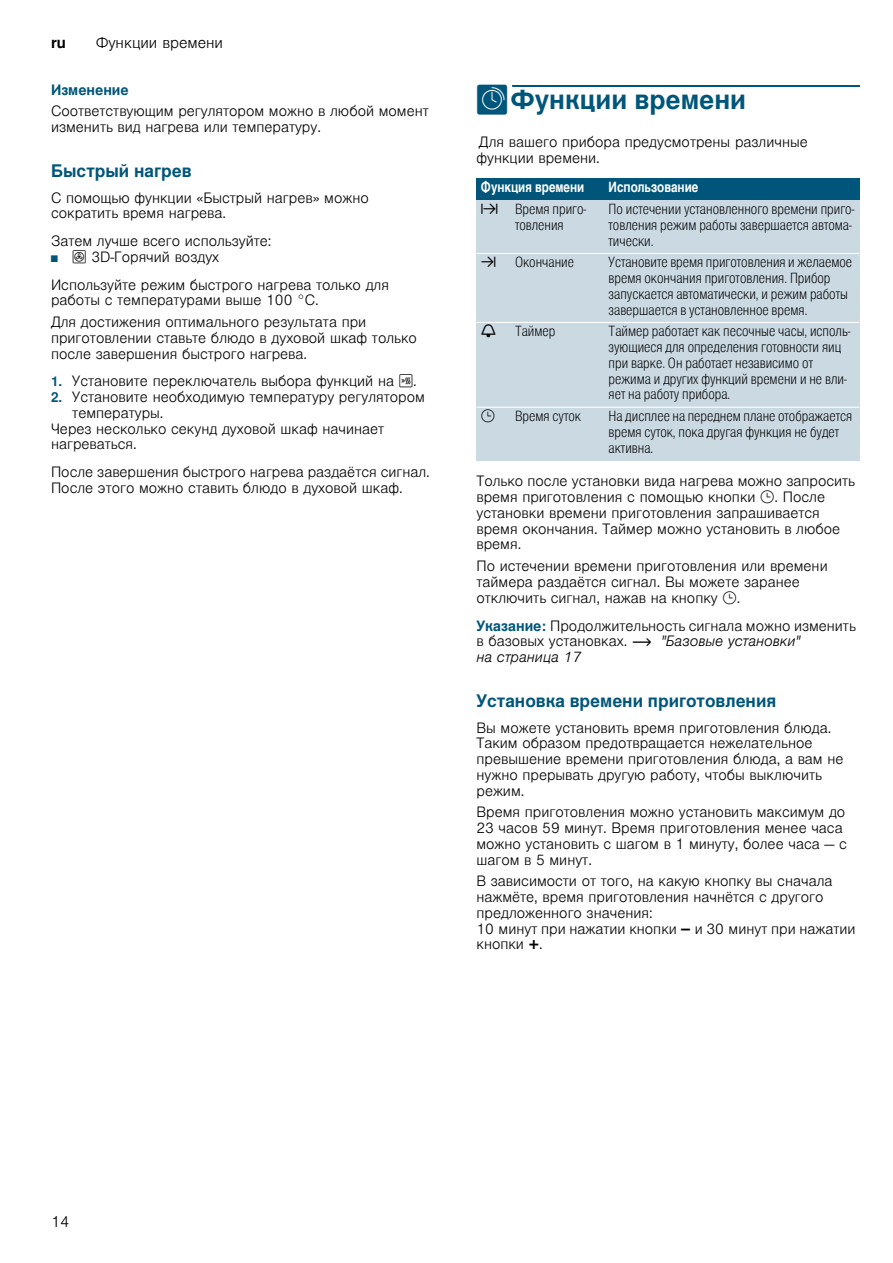
<style>
.page{position:relative;width:893px;height:1263px;background:#fff}
.page>*{position:absolute;margin:0;border:0;box-sizing:border-box;transform-origin:0 0}
.t1{font:700 26.25px "Nimbus San L";color:#00567a}
.t2{font:700 17.25px "Nimbus San L";color:#00567a}
.t3{font:300 15px "Nimbus San L";color:#000}
.t4{font:700 15px "Nimbus San L";color:#000}
.t5{font:300 14.25px/15.8px "Nimbus San L";color:#000}
.t6{font:14.25px/15.8px "Nimbus San L Lig Con";color:#000}
.t7{font:14.25px "Nimbus San L Bol Con";color:#fff}
.t8{font:700 14.25px "Nimbus San L";color:#00567a}
.t9{font:14.25px "BSH Symb PH1";color:#000}
.t10{font:14.25px "BSH Symb All";color:#000}
.t11{font:14.25px "BSH Symb PH3";color:#000}
.s1{font-size:9px;color:#00567a}
.s2{font-family:"BSH Symb PH2";font-weight:400}
.s3{font-weight:700;font-size:13.5px;color:#00567a}
.s4{font-family:"BSH Symb PG2";font-weight:400;font-size:27px}
.s5{font-family:"BSH Symb PH1"}
.s6{font-family:"BSH Symb PH3";font-weight:400}
.s7{font-weight:700;color:#00567a}
.s8{font-family:"BSH Symb PH1";font-weight:400}
.s9{font-style:italic}
.s10{font-family:"BSH Symb Gaggenau";font-weight:400}
</style>
<div class="page">
<div style="left:512px;top:85px;width:347px;height:2px;border:1px solid #00567a"></div>
<div style="left:476px;top:178px;width:128px;height:22px;background:#00567a"></div>
<div style="left:604px;top:178px;width:255px;height:22px;background:#00567a"></div>
<div style="left:476px;top:200px;width:34px;height:53px;background:#cbd9e3"></div>
<div style="left:510px;top:200px;width:94px;height:53px;background:#cbd9e3"></div>
<div style="left:604px;top:200px;width:255px;height:53px;background:#cbd9e3"></div>
<div style="left:476px;top:253px;width:34px;height:69px;background:#cbd9e3"></div>
<div style="left:510px;top:253px;width:94px;height:69px;background:#cbd9e3"></div>
<div style="left:604px;top:253px;width:255px;height:69px;background:#cbd9e3"></div>
<div style="left:476px;top:322px;width:34px;height:85px;background:#cbd9e3"></div>
<div style="left:510px;top:322px;width:94px;height:85px;background:#cbd9e3"></div>
<div style="left:604px;top:322px;width:255px;height:85px;background:#cbd9e3"></div>
<div style="left:476px;top:407px;width:34px;height:53px;background:#cbd9e3"></div>
<div style="left:510px;top:407px;width:94px;height:53px;background:#cbd9e3"></div>
<div style="left:604px;top:407px;width:255px;height:53px;background:#cbd9e3"></div>
<hr style="left:476px;top:253px;width:383px;height:1px;background:#fff">
<hr style="left:476px;top:322px;width:383px;height:1px;background:#fff">
<hr style="left:476px;top:407px;width:383px;height:1px;background:#fff">
<p class="t4" style="left:51px;top:34px;width:16px">ru</p>
<p class="t3" style="left:96px;top:33px;width:128px">Функции времени</p>
<p class="t8" style="left:51px;top:81px;width:79px">Изменение</p>
<p class="t5" style="left:51px;top:102px;width:379px">Соответствующим регулятором можно в любой момент изменить вид нагрева или температуру.</p>
<p class="t2" style="left:51px;top:160px;width:142px">Быстрый нагрев</p>
<p class="t5" style="left:51px;top:188px;width:319px">С помощью функции «Быстрый нагрев» можно сократить время нагрева.</p>
<p class="t5" style="left:51px;top:232px;width:222px">Затем лучше всего используйте:</p>
<p class="t5" style="left:51px;top:242px;width:339px;line-height:27.8px"><span class="s1">■</span> <span class="s2">:</span> 3D-Горячий воздух<br>Используйте режим быстрого нагрева только для</p>
<p class="t5" style="left:51px;top:288px;width:317px;line-height:21.8px">работы с температурами выше 100 °C.<br>Для достижения оптимального результата при</p>
<p class="t5" style="left:51px;top:329px;width:367px">приготовлении ставьте блюдо в духовой шкаф только после завершения быстрого нагрева.</p>
<p class="t5" style="left:51px;top:372px;width:367px"><span class="s3">1.</span> Установите переключатель выбора функций на <span class="s2">I</span>.</p>
<p class="t5" style="left:51px;top:388px;width:375px"><span class="s3">2.</span> Установите необходимую температуру регулятором</p>
<p class="t5" style="left:72px;top:404px;width:93px">температуры.</p>
<p class="t5" style="left:51px;top:419px;width:335px">Через несколько секунд духовой шкаф начинает</p>
<p class="t5" style="left:51px;top:435px;width:87px">нагреваться.</p>
<p class="t5" style="left:51px;top:463px;width:380px">После завершения быстрого нагрева раздаётся сигнал.<br>После этого можно ставить блюдо в духовой шкаф.</p>
<h1 class="t1" style="left:476px;top:84px;width:271px"><span class="s4">O</span>Функции времени</h1>
<p class="t5" style="left:476px;top:133px;width:333px">Для вашего прибора предусмотрены различные функции времени.</p>
<p class="t7" style="left:481px;top:178px;width:105px">Функция времени</p>
<p class="t7" style="left:608px;top:178px;width:91px">Использование</p>
<p class="t6" style="left:515px;top:201px;width:73px;text-indent:-34px"><span class="s5">x</span> Время приго&shy;товления</p>
<p class="t6" style="left:608px;top:201px;width:247px">По истечении установленного времени приго&shy;товления режим работы завершается автома&shy;тически.</p>
<p class="t9" style="left:481px;top:255px;width:17px">y</p>
<p class="t6" style="left:515px;top:254px;width:61px">Окончание</p>
<p class="t6" style="left:608px;top:254px;width:245px">Установите время приготовления и желаемое время окончания приготовления. Прибор запускается автоматически, и режим работы завершается в установленное время.</p>
<p class="t10" style="left:481px;top:324px;width:17px">V</p>
<p class="t6" style="left:515px;top:323px;width:42px">Таймер</p>
<p class="t6" style="left:608px;top:323px;width:243px">Таймер работает как песочные часы, исполь&shy;зующиеся для определения готовности яиц при варке. Он работает независимо от режима и других функций времени и не вли&shy;яет на работу прибора.</p>
<p class="t11" style="left:481px;top:408px;width:16px">V</p>
<p class="t6" style="left:515px;top:408px;width:68px">Время суток</p>
<p class="t6" style="left:608px;top:408px;width:245px">На дисплее на переднем плане отображается время суток, пока другая функция не будет активна.</p>
<p class="t5" style="left:476px;top:472px;width:380px">Только после установки вида нагрева можно запросить время приготовления с помощью кнопки <span class="s6">V</span>. После установки времени приготовления запрашивается время окончания. Таймер можно установить в любое время.</p>
<p class="t5" style="left:476px;top:557px;width:353px">По истечении времени приготовления или времени таймера раздаётся сигнал. Вы можете заранее отключить сигнал, нажав на кнопку <span class="s6">V</span>.</p>
<p class="t5" style="left:476px;top:616px;width:381px"><span class="s7">Указание:</span> Продолжительность сигнала можно изменить в базовых установках. <span class="s8">~</span> <span class="s9">"Базовые установки"<br>на страница 17</span></p>
<p class="t2" style="left:476px;top:690px;width:301px">Установка времени приготовления</p>
<p class="t5" style="left:476px;top:718px;width:368px">Вы можете установить время приготовления блюда.<br>Таким образом предотвращается нежелательное превышение времени приготовления блюда, а вам не нужно прерывать другую работу, чтобы выключить режим.</p>
<p class="t5" style="left:476px;top:803px;width:372px">Время приготовления можно установить максимум до 23 часов 59 минут. Время приготовления менее часа можно установить с шагом в 1 минуту, более часа — с шагом в 5 минут.</p>
<p class="t5" style="left:476px;top:872px;width:380px">В зависимости от того, на какую кнопку вы сначала нажмёте, время приготовления начнётся с другого предложенного значения:<br>10 минут при нажатии кнопки <span class="s10">A</span> и 30 минут при нажатии кнопки <span class="s10">@</span>.</p>
<p class="t3" style="left:51px;top:1211px;width:20px">14</p>
</div>
